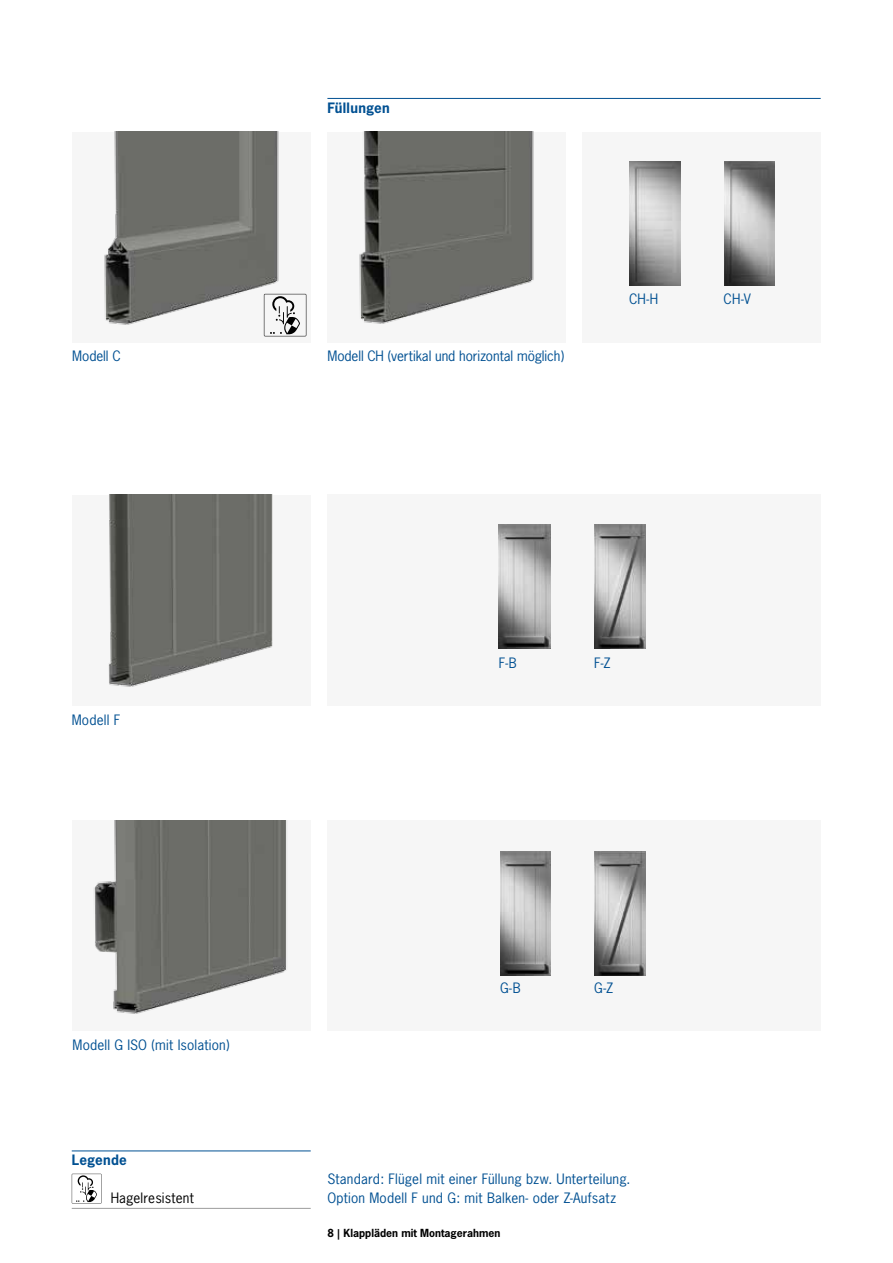
<style>
.page{position:relative;width:893px;height:1263px;background:#fff}
.page>*{position:absolute;margin:0;border:0;box-sizing:border-box;transform-origin:0 0}
.t1{font:13.5px/19.2px "News Gothic";letter-spacing:.015em;color:#005092}
.t2{font:13.5px "News Gothic";letter-spacing:-.005em;color:#005092}
.t3{font:700 13.5px "News Gothic";letter-spacing:.02em;color:#005092}
.t4{font:13.5px "News Gothic";letter-spacing:.015em;color:#000}
.t5{font:700 10.5px "News Gothic";color:#000}
</style>
<div class="page">
<div style="left:583px;top:132px;width:238px;height:210px;background:#f6f6f6"></div>
<img style="left:629px;top:162px;width:52px;height:124px">
<img style="left:724px;top:162px;width:51px;height:124px">
<div style="left:327px;top:132px;width:239px;height:210px;background:#f6f6f6"></div>
<img style="left:359px;top:132px;width:175px;height:192px">
<div style="left:72px;top:132px;width:238px;height:210px;background:#f6f6f6"></div>
<img style="left:104px;top:132px;width:195px;height:200px">
<svg style="left:264px;top:294px;width:42px;height:42px"></svg>
<div style="left:327px;top:495px;width:494px;height:211px;background:#f6f6f6"></div>
<div style="left:327px;top:821px;width:494px;height:210px;background:#f6f6f6"></div>
<div style="left:72px;top:821px;width:238px;height:210px;background:#f6f6f6"></div>
<img style="left:94px;top:821px;width:193px;height:193px">
<img style="left:499px;top:524px;width:51px;height:124px">
<img style="left:594px;top:524px;width:51px;height:124px">
<img style="left:500px;top:851px;width:51px;height:124px">
<img style="left:594px;top:851px;width:51px;height:124px">
<div style="left:72px;top:495px;width:238px;height:210px;background:#f6f6f6"></div>
<img style="left:108px;top:495px;width:165px;height:192px">
<svg style="left:72px;top:1174px;width:29px;height:29px"></svg>
<hr style="left:327px;top:98px;width:494px;height:1px;background:#005092">
<hr style="left:72px;top:1151px;width:239px;height:1px;background:#005092">
<hr style="left:72px;top:1208px;width:239px;height:1px;background:#9d9d9c">
<p class="t1" style="left:72px;top:347px;width:50px">Modell C</p>
<p class="t3" style="left:327px;top:99px;width:64px">Füllungen</p>
<p class="t2" style="left:327px;top:348px;width:238px">Modell CH (vertikal und horizontal möglich)</p>
<p class="t1" style="left:629px;top:289px;width:31px">CH-H</p>
<p class="t1" style="left:724px;top:289px;width:29px">CH-V</p>
<p class="t1" style="left:72px;top:710px;width:50px">Modell F</p>
<p class="t1" style="left:499px;top:653px;width:19px">F-B</p>
<p class="t1" style="left:594px;top:653px;width:18px">F-Z</p>
<p class="t1" style="left:72px;top:1035px;width:159px">Modell G ISO (mit Isolation)</p>
<p class="t3" style="left:72px;top:1151px;width:57px">Legende</p>
<p class="t4" style="left:111px;top:1190px;width:85px">Hagelresistent</p>
<p class="t1" style="left:500px;top:978px;width:22px">G-B</p>
<p class="t1" style="left:594px;top:978px;width:21px">G-Z</p>
<p class="t1" style="left:327px;top:1169px;width:305px">Standard: Flügel mit einer Füllung bzw. Unterteilung.<br>Option Modell F und G: mit Balken- oder Z-Aufsatz</p>
<p class="t5" style="left:327px;top:1226px;width:175px">8 | Klappläden mit Montagerahmen</p>
</div>
